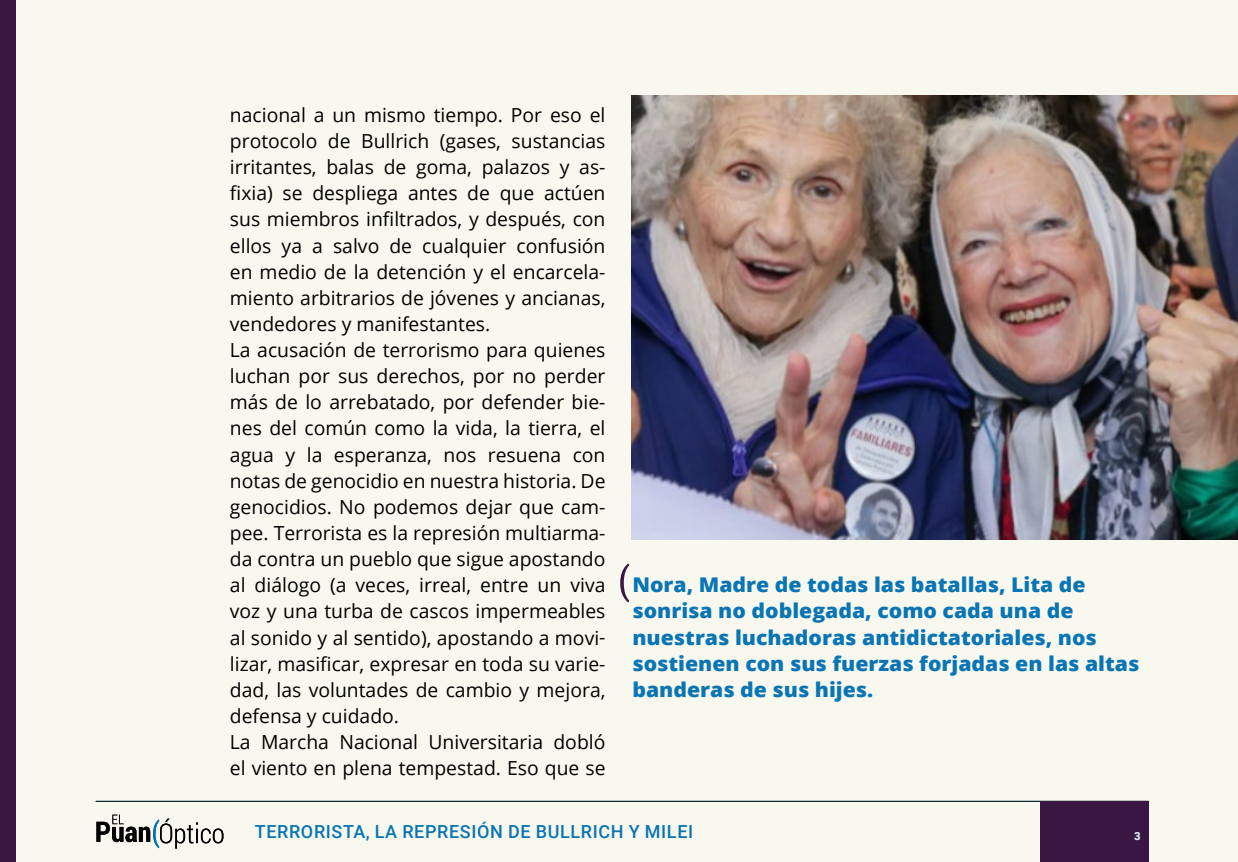
<style>
.page{position:relative;width:1238px;height:862px;background:#fff}
.page>*{position:absolute;margin:0;border:0;box-sizing:border-box;transform-origin:0 0}
.t1{font:800 20.25px/26.1px "Open Sans";color:#0a75b4;scale:1.05 1}
.t2{font:19.35px/26.1px "Open Sans";color:#000}
.t3{font:500 18px "Roboto";letter-spacing:.035em;color:#0a75b4}
.t4{font:900 11.25px "Roboto";color:#dbe9ee}
</style>
<div class="page">
<div style="left:0;top:0;width:1237px;height:861px;background:#f9f8ee"></div>
<hr style="left:96px;top:800px;width:1052px;height:1px;background:#002732">
<svg style="left:96px;top:814px;width:127px;height:34px"></svg>
<div style="left:0;top:0;width:16px;height:861px;background:#3a1642"></div>
<div style="left:1039px;top:800px;width:109px;height:61px;background:#3a1642"></div>
<img style="left:631px;top:96px;width:606px;height:443px">
<svg style="left:620px;top:563px;width:9px;height:39px"></svg>
<p class="t2" style="left:230px;top:101px;width:377px">nacional a un mismo tiempo. Por eso el protocolo de Bullrich (gases, sustancias irritantes, balas de goma, palazos y as&shy;fixia) se despliega antes de que actúen sus miembros infiltrados, y después, con ellos ya a salvo de cualquier confusión en medio de la detención y el encarcela&shy;miento arbitrarios de jóvenes y ancianas, vendedores y manifestantes.<br>La acusación de terrorismo para quienes luchan por sus derechos, por no perder más de lo arrebatado, por defender bie&shy;nes del común como la vida, la tierra, el agua y la esperanza, nos resuena con notas de genocidio en nuestra historia. De genocidios. No podemos dejar que cam&shy;pee. Terrorista es la represión multiarma&shy;da contra un pueblo que sigue apostando al diálogo (a veces, irreal, entre un viva voz y una turba de cascos impermeables al sonido y al sentido), apostando a movi&shy;lizar, masificar, expresar en toda su varie&shy;dad, las voluntades de cambio y mejora, defensa y cuidado.<br>La Marcha Nacional Universitaria dobló el viento en plena tempestad. Eso que se</p>
<p class="t1" style="left:632px;top:570px;width:484px">Nora, Madre de todas las batallas, Lita de sonrisa no doblegada, como cada una de nuestras luchadoras antidictatoriales, nos sostienen con sus fuerzas forjadas en las altas banderas de sus hijes.</p>
<p class="t3" style="left:255px;top:818px;width:440px">TERRORISTA, LA REPRESIÓN DE BULLRICH Y MILEI</p>
<p class="t4" style="left:1134px;top:827px;width:8px">3</p>
</div>
